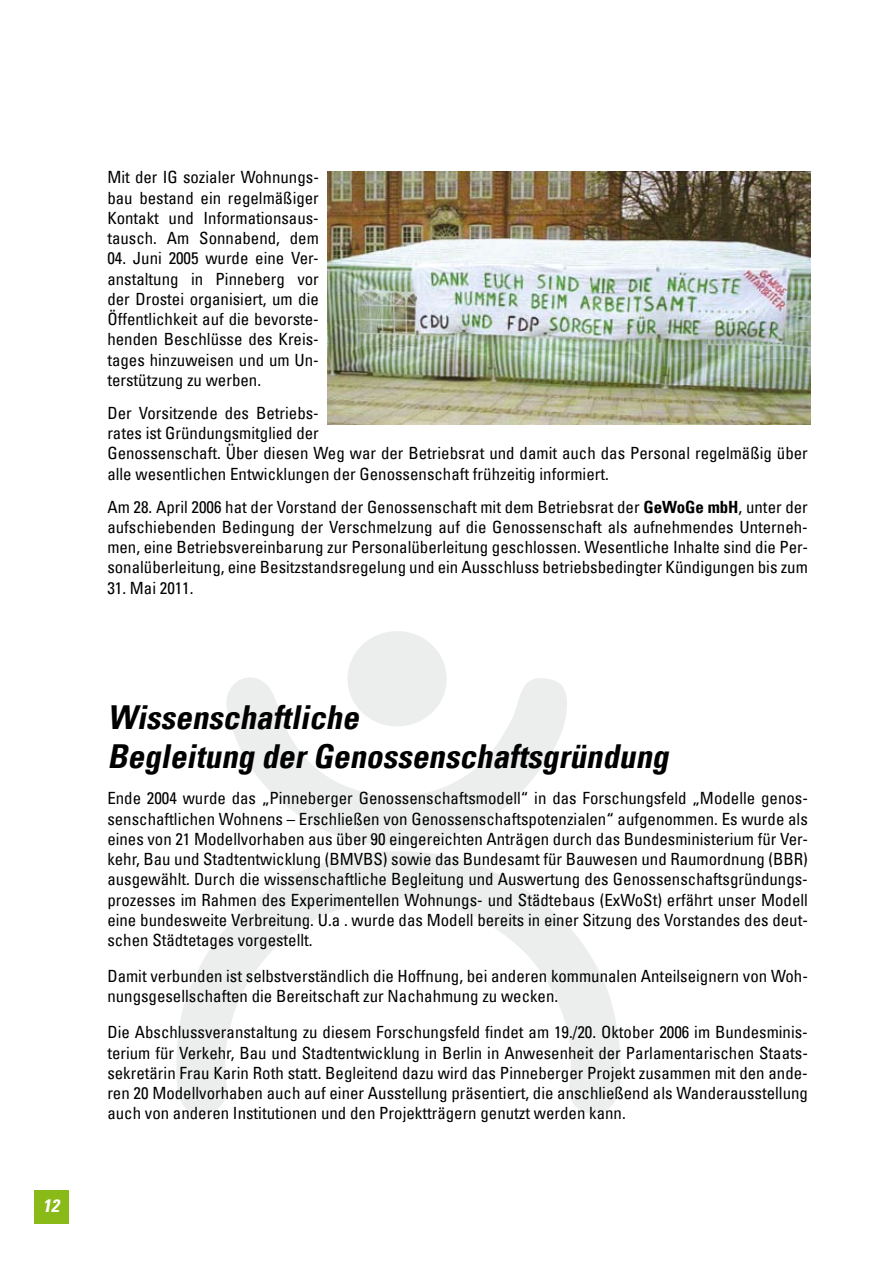
<style>
.page{position:relative;width:893px;height:1263px;background:#fff}
.page>*{position:absolute;margin:0;border:0;box-sizing:border-box;transform-origin:0 0}
.t1{font:italic 700 33px/39.6px "Ge Wo Ge";color:#000}
.t2{font:italic 700 18px "Ge Wo Ge";color:#fff}
.t3{font:16.8px/20.2px "Ge Wo Ge";color:#000;text-align:justify}
.s1{font-weight:700}
</style>
<div class="page">
<svg style="left:607px;top:990px;width:14px;height:119px"></svg>
<svg style="left:397px;top:851px;width:210px;height:263px"></svg>
<svg style="left:176px;top:851px;width:221px;height:263px"></svg>
<svg style="left:226px;top:631px;width:341px;height:215px"></svg>
<img style="left:328px;top:171px;width:482px;height:254px">
<div style="left:34px;top:1191px;width:34px;height:33px;background:#89ba17"></div>
<p class="t2" style="left:43px;top:1195px;width:22px">12</p>
<p class="t3" style="left:107px;top:167px;width:213px">Mit der IG sozialer Wohnungs&shy;bau bestand ein regelmäßiger Kontakt und Informationsaus&shy;tausch. Am Sonnabend, dem</p>
<p class="t3" style="left:107px;top:248px;width:213px">04. Juni 2005 wurde eine Ver&shy;anstaltung in Pinneberg vor der Drostei organisiert, um die Öffentlichkeit auf die bevorste&shy;henden Beschlüsse des Kreis&shy;tages hinzuweisen und um Un&shy;terstützung zu werben.</p>
<p class="t3" style="left:107px;top:403px;width:702px;text-align:left">Der Vorsitzende des Betriebs-<br>rates ist Gründungsmitglied der<br>Genossenschaft. Über diesen Weg war der Betriebsrat und damit auch das Personal regelmäßig über alle wesentlichen Entwicklungen der Genossenschaft frühzeitig informiert.</p>
<p class="t3" style="left:107px;top:496px;width:702px">Am 28. April 2006 hat der Vorstand der Genossenschaft mit dem Betriebsrat der <span class="s1">GeWoGe mbH</span>, unter der aufschiebenden Bedingung der Verschmelzung auf die Genossenschaft als aufnehmendes Unterneh&shy;men, eine Betriebsvereinbarung zur Personalüberleitung geschlossen. Wesentliche Inhalte sind die Per&shy;sonalüberleitung, eine Besitzstandsregelung und ein Ausschluss betriebsbedingter Kündigungen bis zum</p>
<p class="t3" style="left:107px;top:577px;width:88px">31. Mai 2011.</p>
<h1 class="t1" style="left:107px;top:697px;width:570px">Wissenschaftliche<br>Begleitung derGenossenschaftsgründung</h1>
<p class="t3" style="left:107px;top:788px;width:702px">Ende 2004 wurde das „Pinneberger Genossenschaftsmodell“ in das Forschungsfeld „Modelle genos&shy;senschaftlichen Wohnens – Erschließen von Genossenschaftspotenzialen“ aufgenommen. Es wurde als eines von 21 Modellvorhaben aus über 90 eingereichten Anträgen durch das Bundesministerium für Ver&shy;kehr, Bau und Stadtentwicklung (BMVBS) sowie das Bundesamt für Bauwesen und Raumordnung (BBR) ausgewählt. Durch die wissenschaftliche Begleitung und Auswertung des Genossenschaftsgründungs&shy;prozesses im Rahmen des Experimentellen Wohnungs- und Städtebaus (ExWoSt) erfährt unser Modell eine bundesweite Verbreitung. U.a . wurde das Modell bereits in einer Sitzung des Vorstandes des deut&shy;schen Städtetages vorgestellt.</p>
<p class="t3" style="left:107px;top:966px;width:702px">Damit verbunden ist selbstverständlich die Hoffnung, bei anderen kommunalen Anteilseignern von Woh&shy;nungsgesellschaften die Bereitschaft zur Nachahmung zu wecken.</p>
<p class="t3" style="left:107px;top:1022px;width:702px">Die Abschlussveranstaltung zu diesem Forschungsfeld findet am 19./20. Oktober 2006 im Bundesminis&shy;terium für Verkehr, Bau und Stadtentwicklung in Berlin in Anwesenheit der Parlamentarischen Staats&shy;sekretärin Frau Karin Roth statt. Begleitend dazu wird das Pinneberger Projekt zusammen mit den ande&shy;ren 20 Modellvorhaben auch auf einer Ausstellung präsentiert, die anschließend als Wanderausstellung auch von anderen Institutionen und den Projektträgern genutzt werden kann.</p>
</div>
